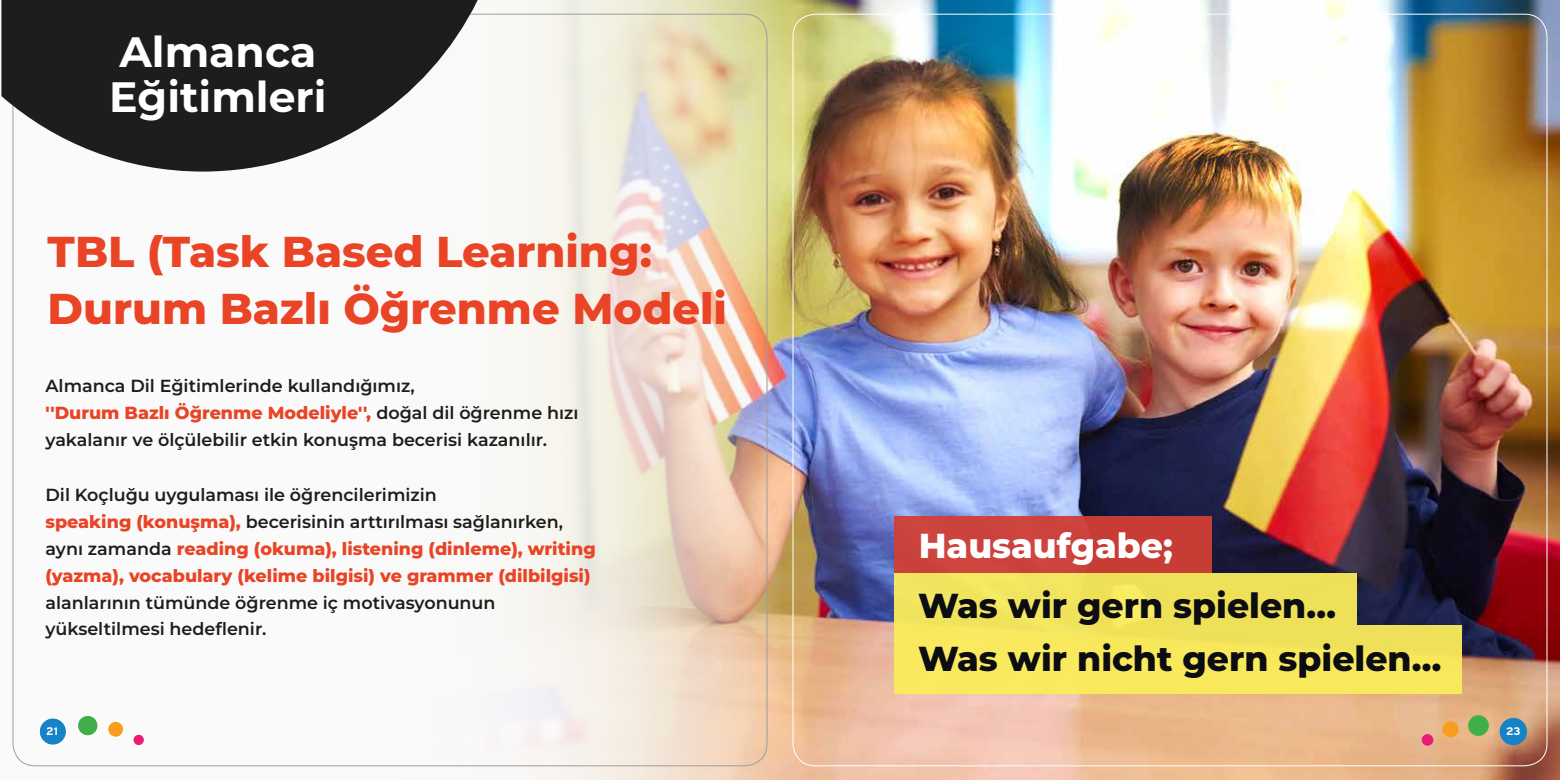
<style>
.page{position:relative;width:1560px;height:780px;background:#fff}
.page>*{position:absolute;margin:0;border:0;box-sizing:border-box;transform-origin:0 0}
.t1{font:800 43.12px/56.8px "Montserrat";color:#e84425}
.t2{font:700 42.5px/45.8px "Montserrat";color:#fff}
.t3{font:800 34.62px/52.8px "Montserrat";color:#0c0c13}
.t4{font:800 34.62px "Montserrat";color:#fff}
.t5{font:600 17.5px/26.8px "Montserrat";color:#1d1d1b}
.t6{font:800 17.5px/26.8px "Montserrat";color:#e84425}
.t7{font:700 11px "Interstate TR";color:#fff}
.s1{font-weight:800;color:#e84425}
.s2{font-weight:600;color:#1d1d1b}
</style>
<div class="page">
<img style="left:780px;top:0;width:779px;height:780px">
<svg style="left:12px;top:0;width:768px;height:780px"></svg>
<svg style="left:1px;top:0;width:476px;height:171px;fill:#1d1d1b"></svg>
<div style="left:894px;top:516px;width:317px;height:102px;background:#cb413c"></div>
<div style="left:894px;top:573px;width:462px;height:103px;background:#efe159"></div>
<div style="left:894px;top:624px;width:567px;height:69px;background:#faec5b"></div>
<div style="left:1442px;top:721px;width:16px;height:16px;background:#f99d1e;border-radius:50%"></div>
<div style="left:1467px;top:715px;width:21px;height:20px;background:#40ae49;border-radius:50%"></div>
<div style="left:1499px;top:717px;width:27px;height:28px;background:#1782c5;border-radius:50%"></div>
<div style="left:1421px;top:734px;width:11px;height:11px;background:#e81c75;border-radius:50%"></div>
<svg style="left:107px;top:720px;width:17px;height:18px"></svg>
<svg style="left:77px;top:714px;width:22px;height:22px"></svg>
<div style="left:39px;top:717px;width:28px;height:28px;background:#1782c5;border:1px solid #fff;border-radius:50%"></div>
<svg style="left:132px;top:733px;width:13px;height:13px"></svg>
<h2 class="t2" style="left:109px;top:28px;width:219px">Almanca<br>Eğitimleri</h2>
<h1 class="t1" style="left:48px;top:222px;width:681px">TBL (Task Based Learning:<br>Durum Bazlı Öğrenme Modeli</h1>
<p class="t5" style="left:46px;top:372px;width:534px">Almanca Dil Eğitimlerinde kullandığımız,<br><span class="s1">''Durum Bazlı Öğrenme Modeliyle'',</span> doğal dil öğrenme hızı yakalanır ve ölçülebilir etkin konuşma becerisi kazanılır.</p>
<p class="t6" style="left:46px;top:481px;width:551px"><span class="s2">Dil Koçluğu uygulaması ile öğrencilerimizin<br></span>speaking (konuşma), <span class="s2">becerisinin arttırılması sağlanırken, aynı zamanda</span> reading (okuma), listening (dinleme), writing (yazma), vocabulary (kelime bilgisi) ve grammer (dilbilgisi)</p>
<p class="t5" style="left:46px;top:588px;width:451px">alanlarının tümünde öğrenme iç motivasyonunun yükseltilmesi hedeflenir.</p>
<h3 class="t4" style="left:918px;top:522px;width:255px">Hausaufgabe;</h3>
<h3 class="t3" style="left:918px;top:578px;width:524px">Was wir gern spielen…<br>Was wir nicht gern spielen…</h3>
<p class="t7" style="left:46px;top:725px;width:13px">21</p>
<p class="t7" style="left:1505px;top:724px;width:16px">23</p>
</div>
